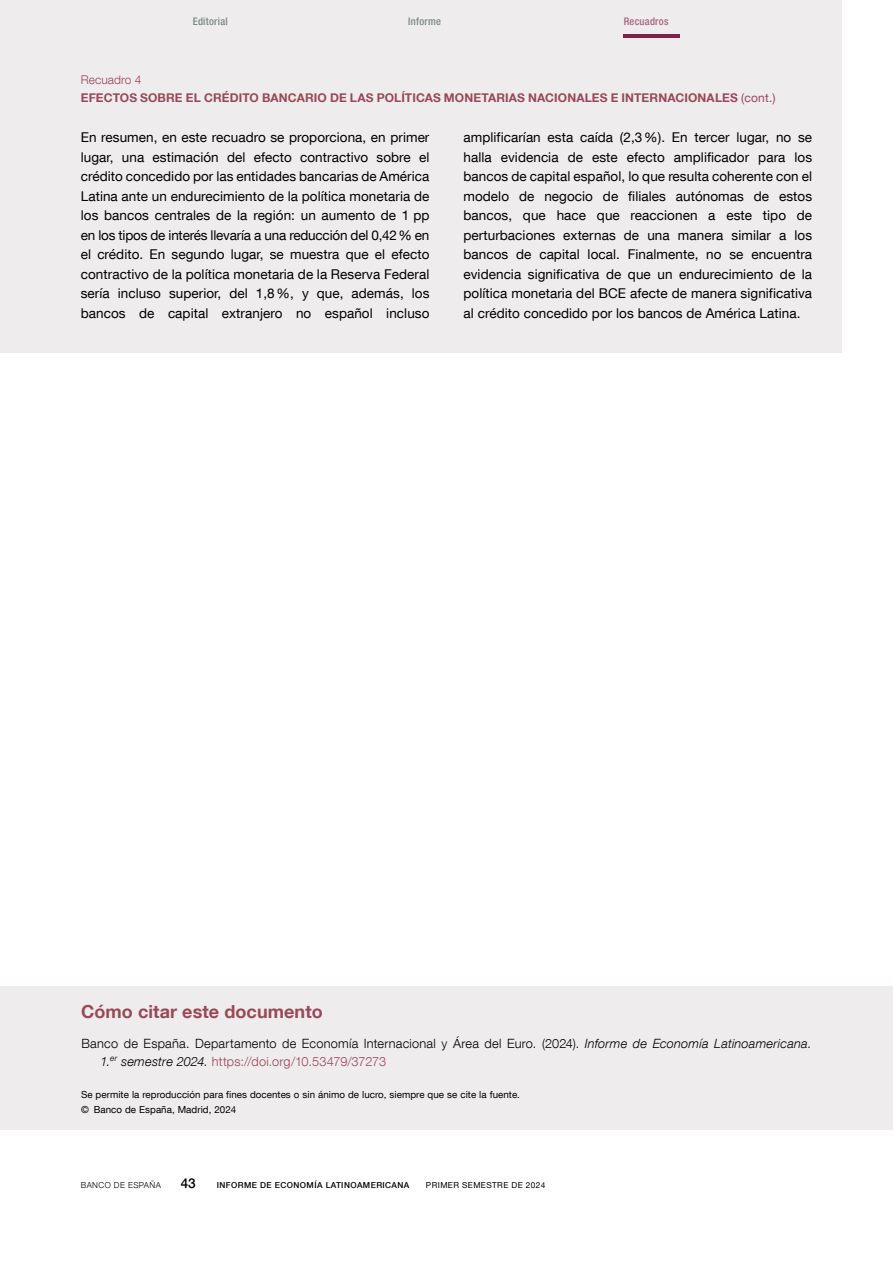
<style>
.page{position:relative;width:893px;height:1263px;background:#fff}
.page>*{position:absolute;margin:0;border:0;box-sizing:border-box;transform-origin:0 0}
.Indice_1{font:700 18px "Bd E Neue Helvetica";letter-spacing:.005em;color:#984957}
.Texto_recuadro{font:13.5px/19.5px "Bd E Neue Helvetica";letter-spacing:.005em;color:#000;text-align:justify}
.t1{font:500 13.5px "Bd E Neue Helvetica";color:#000}
.Texto_bibliografía{font:300 12.75px/18px "Bd E Neue Helvetica";letter-spacing:.02em;color:#000}
.t2{font:700 12px "Bd E Neue Helvetica";letter-spacing:.01em;color:#984856}
.Numero_recuadro{font:300 12px "Bd E Neue Helvetica";letter-spacing:.005em;color:#984856}
.t3{font:500 condensed 10.5px "Bd E Neue Helvetica";letter-spacing:.025em;color:#7a8785}
.t4{font:500 condensed 10.5px "Bd E Neue Helvetica";letter-spacing:.025em;color:#a6627e}
.Texto_ISSN{font:9.75px "Bd E Neue Helvetica";letter-spacing:.005em;color:#000}
.t5{font:500 8.25px "Bd E Neue Helvetica";letter-spacing:.05em;color:#000}
.t6{font:8.25px "Bd E Neue Helvetica";letter-spacing:.05em;color:#000}
.t7{font:300 8.25px "Bd E Neue Helvetica";letter-spacing:.05em;color:#000}
.s1{font-weight:400}
.s2{font-style:italic}
.s3{color:#984856}
</style>
<div class="page">
<div style="left:0;top:0;width:842px;height:353px;background:#efeced"></div>
<div style="left:0;top:987px;width:893px;height:143px;background:#efeced"></div>
<hr style="left:624px;top:34px;width:56px;height:4px;background:#801f47">
<p class="t3" style="left:193px;top:15px;width:37px">Editorial</p>
<p class="t3" style="left:408px;top:15px;width:34px">Informe</p>
<p class="t4" style="left:624px;top:15px;width:46px">Recuadros</p>
<p class="Numero_recuadro" style="left:81px;top:72px;width:62px">Recuadro 4</p>
<h1 class="t2" style="left:81px;top:90px;width:696px">EFECTOS SOBRE EL CRÉDITO BANCARIO DE LAS POLÍTICAS MONETARIAS NACIONALES E INTERNACIONALES <span class="s1">(cont.)</span></h1>
<p class="Texto_recuadro" style="left:81px;top:128px;width:350px">En resumen, en este recuadro se proporciona, en primer lugar, una estimación del efecto contractivo sobre el crédito concedido por las entidades bancarias de América Latina ante un endurecimiento de la política monetaria de los bancos centrales de la región: un aumento de 1 pp en los tipos de interés llevaría a una reducción del 0,42% en el crédito. En segundo lugar, se muestra que el efecto contractivo de la política monetaria de la Reserva Federal sería incluso superior, del 1,8%, y que, además, los bancos de capital extranjero no español incluso</p>
<p class="Texto_recuadro" style="left:463px;top:128px;width:350px">amplificarían esta caída (2,3%). En tercer lugar, no se halla evidencia de este efecto amplificador para los bancos de capital español, lo que resulta coherente con el modelo de negocio de filiales autónomas de estos bancos, que hace que reaccionen a este tipo de perturbaciones externas de una manera similar a los bancos de capital local. Finalmente, no se encuentra evidencia significativa de que un endurecimiento de la política monetaria del BCE afecte de manera significativa al crédito concedido por los bancos de América Latina.</p>
<p class="Indice_1" style="left:81px;top:1000px;width:243px">Cómo citar este documento</p>
<p class="Texto_bibliografía" style="left:100px;top:1034px;width:712px;text-indent:-19px">Banco de España. Departamento de Economía Internacional y Área del Euro. (2024). <span class="s2">Informe de Economía Latinoamericana.<br>1.</span><sup>er</sup> <span class="s2">semestre 2024.</span> <span class="s3">https://doi.org/10.53479/37273</span></p>
<p class="Texto_ISSN" style="left:81px;top:1088px;width:440px">Se permite la reproducción para fines docentes o sin ánimo de lucro, siempre que se cite la fuente.</p>
<p class="Texto_ISSN" style="left:81px;top:1103px;width:157px">© Banco de España, Madrid, 2024</p>
<p class="t7" style="left:81px;top:1180px;width:82px">BANCO DE ESPAÑA</p>
<p class="t1" style="left:181px;top:1175px;width:16px">43</p>
<p class="t5" style="left:217px;top:1180px;width:194px">INFORME DE ECONOMÍA LATINOAMERICANA</p>
<p class="t6" style="left:426px;top:1180px;width:121px">PRIMER SEMESTRE DE 2024</p>
</div>
